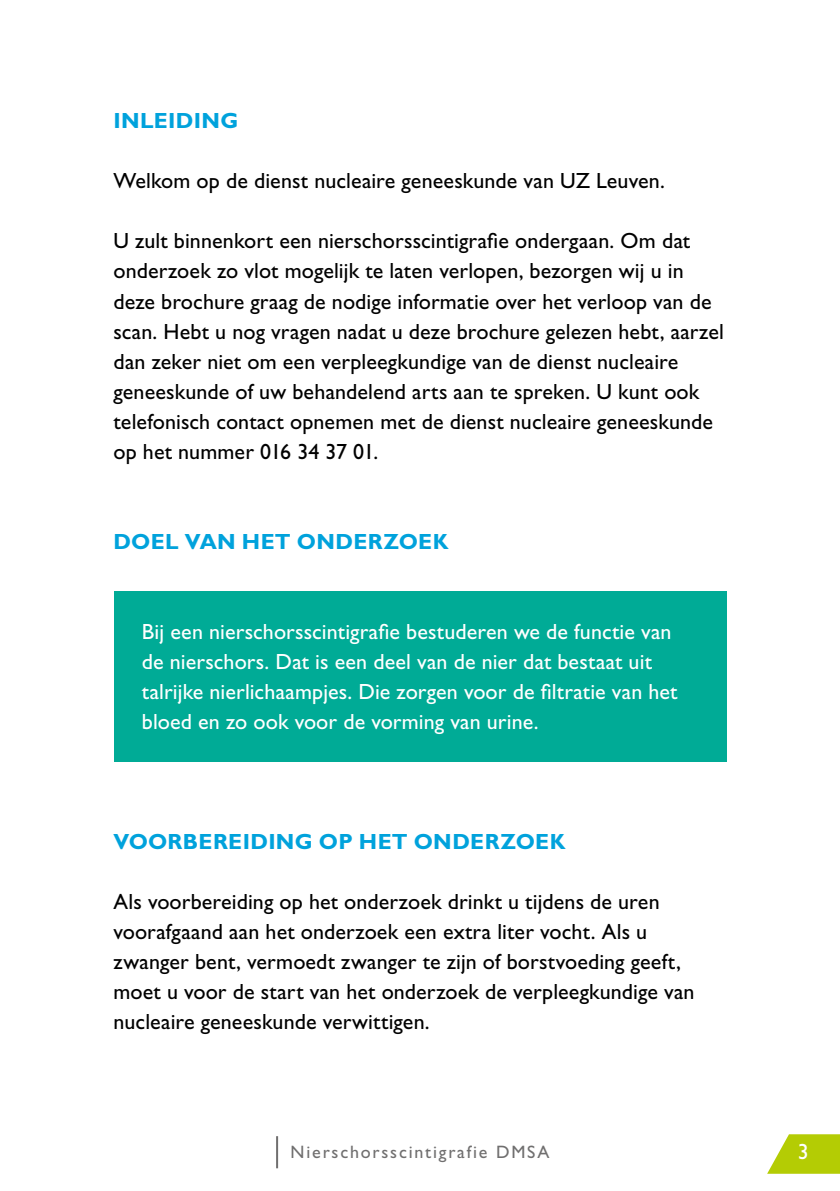
<style>
.page{position:relative;width:840px;height:1191px;background:#fff}
.page>*{position:absolute;margin:0;border:0;box-sizing:border-box;transform-origin:0 0}
.t1{font:22px/30px "Gill Sans Std";letter-spacing:.005em;color:#000}
.t2{font:22px/30px "Gill Sans Std";letter-spacing:.005em;color:#fff}
.t3{font:700 22px "Gill Sans Std";letter-spacing:.015em;color:#00a2dc}
.t4{font:18px "Gill Sans Std";letter-spacing:.1em;color:#706f6f}
</style>
<div class="page">
<svg style="left:767px;top:1134px;width:72px;height:39px"></svg>
<hr style="left:276px;top:1136px;width:2px;height:32px;background:#706f6f">
<div style="left:113px;top:591px;width:613px;height:170px;background:#00ab96"></div>
<p class="t3" style="left:113px;top:108px;width:126px">INLEIDING</p>
<p class="t1" style="left:113px;top:166px;width:552px">Welkom op de dienst nucleaire geneeskunde van UZ Leuven.</p>
<p class="t1" style="left:113px;top:226px;width:611px">U zult binnenkort een nierschorsscintigrafie ondergaan. Om dat onderzoek zo vlot mogelijk te laten verlopen, bezorgen wij u in deze brochure graag de nodige informatie over het verloop van de scan. Hebt u nog vragen nadat u deze brochure gelezen hebt, aarzel dan zeker niet om een verpleegkundige van de dienst nucleaire geneeskunde of uw behandelend arts aan te spreken. U kunt ook telefonisch contact opnemen met de dienst nucleaire geneeskunde op het nummer 016 34 37 01.</p>
<p class="t3" style="left:113px;top:528px;width:336px">DOEL VAN HET ONDERZOEK</p>
<p class="t2" style="left:142px;top:616px;width:537px">Bij een nierschorsscintigrafie bestuderen we de functie van de nierschors. Dat is een deel van de nier dat bestaat uit talrijke nierlichaampjes. Die zorgen voor de filtratie van het bloed en zo ook voor de vorming van urine.</p>
<p class="t3" style="left:113px;top:828px;width:453px">VOORBEREIDING OP HET ONDERZOEK</p>
<p class="t1" style="left:113px;top:886px;width:582px">Als voorbereiding op het onderzoek drinkt u tijdens de uren voorafgaand aan het onderzoek een extra liter vocht. Als u zwanger bent, vermoedt zwanger te zijn of borstvoeding geeft, moet u voor de start van het onderzoek de verpleegkundige van nucleaire geneeskunde verwittigen.</p>
<p class="t4" style="left:290px;top:1141px;width:260px">Nierschorsscintigrafie DMSA</p>
<p class="t2" style="left:797px;top:1136px;width:12px">3</p>
</div>
